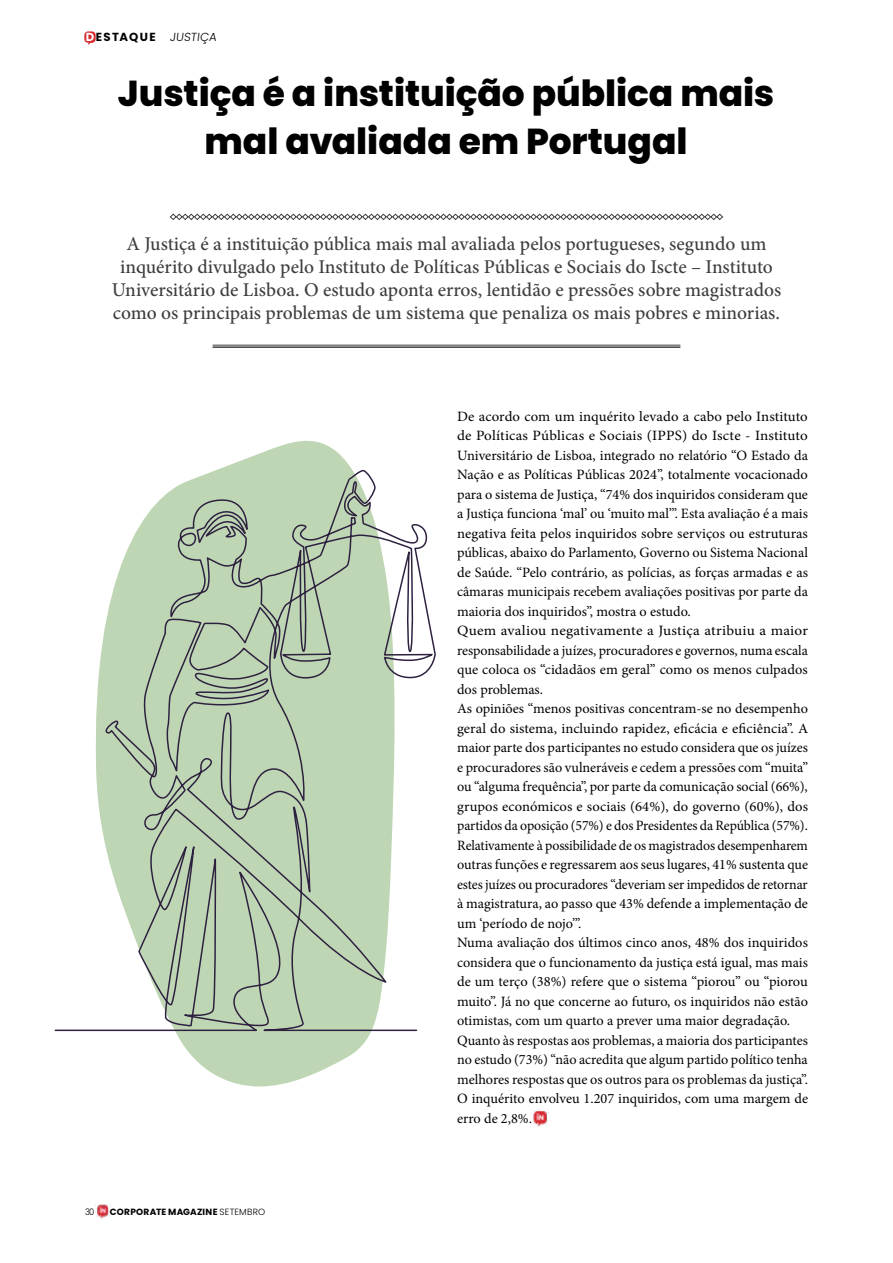
<style>
.page{position:relative;width:893px;height:1263px;background:#fff}
.page>*{position:absolute;margin:0;border:0;box-sizing:border-box;transform-origin:0 0}
.t1{font:800 36px/48px "Poppins";color:#000;text-align:center}
.t2{font:500 19.5px/23.2px "Minion Pro";color:#3f3f3e;text-align:center}
.t3{font:14.25px/19.5px "Minion Pro";color:#000;scale:1.04 1}
.t4{font:700 11.7px "Poppins";letter-spacing:.115em;color:#000}
.t5{font:700 9px "Poppins";letter-spacing:.025em;color:#000}
.t6{font:300 9px "Poppins";color:#000;scale:.93 1}
.s1{color:#fff}
.s2{font-weight:300}
</style>
<div class="page">
<img style="left:95px;top:1204px;width:15px;height:14px">
<svg style="left:84px;top:31px;width:12px;height:14px"></svg>
<svg style="left:170px;top:213px;width:553px;height:7px"></svg>
<hr style="left:213px;top:345px;width:467px;height:1px;background:#3f3f3e">
<hr style="left:213px;top:346px;width:467px;height:2px;background:#3f3f3e">
<svg style="left:176px;top:440px;width:195px;height:647px;fill:#bfd6b5"></svg>
<svg style="left:54px;top:469px;width:382px;height:563px"></svg>
<img style="left:532px;top:1109px;width:17px;height:18px">
<p class="t4" style="left:86px;top:30px;width:132px"><span class="s1">D</span>ESTAQUE <span class="s2">JUSTIÇA</span></p>
<h1 class="t1" style="left:118px;top:69px;width:658px">Justiça é a instituição pública mais mal avaliada em Portugal</h1>
<p class="t2" style="left:112px;top:232px;width:671px">A Justiça é a instituição pública mais mal avaliada pelos portugueses, segundo um inquérito divulgado pelo Instituto de Políticas Públicas e Sociais do Iscte – Instituto Universitário de Lisboa. O estudo aponta erros, lentidão e pressões sobre magistrados como os principais problemas de um sistema que penaliza os mais pobres e minorias.</p>
<p class="t6" style="left:85px;top:1206px;width:12px">30</p>
<p class="t5" style="left:110px;top:1206px;width:157px">CORPORATE MAGAZINE <span class="s2">SETEMBRO</span></p>
<p class="t3" style="left:457px;top:406px;width:339px">De acordo com um inquérito levado a cabo pelo Instituto de Políticas Públicas e Sociais (IPPS) do Iscte - Instituto Universitário de Lisboa, integrado no relatório “O Estado da Nação e as Políticas Públicas 2024”, totalmente vocacionado para o sistema de Justiça, “74% dos inquiridos consideram que a Justiça funciona ‘mal’ ou ‘muito mal’”. Esta avaliação é a mais negativa feita pelos inquiridos sobre serviços ou estruturas públicas, abaixo do Parlamento, Governo ou Sistema Nacional de Saúde. “Pelo contrário, as polícias, as forças armadas e as câmaras municipais recebem avaliações positivas por parte da maioria dos inquiridos”, mostra o estudo.<br>Quem avaliou negativamente a Justiça atribuiu a maior responsabilidade a juízes, procuradores e governos, numa escala que coloca os “cidadãos em geral” como os menos culpados dos problemas.<br>As opiniões “menos positivas concentram-se no desempenho geral do sistema, incluindo rapidez, eficácia e eficiência”. A maior parte dos participantes no estudo considera que os juízes e procuradores são vulneráveis e cedem a pressões com “muita” ou “alguma frequência”, por parte da comunicação social (66%), grupos económicos e sociais (64%), do governo (60%), dos partidos da oposição (57%) e dos Presidentes da República (57%).<br>Relativamente à possibilidade de os magistrados desempenharem outras funções e regressarem aos seus lugares, 41% sustenta que estes juízes ou procuradores “deveriam ser impedidos de retornar à magistratura, ao passo que 43% defende a implementação de um ‘período de nojo’”.<br>Numa avaliação dos últimos cinco anos, 48% dos inquiridos considera que o funcionamento da justiça está igual, mas mais de um terço (38%) refere que o sistema “piorou” ou “piorou muito”. Já no que concerne ao futuro, os inquiridos não estão otimistas, com um quarto a prever uma maior degradação.<br>Quanto às respostas aos problemas, a maioria dos participantes no estudo (73%) “não acredita que algum partido político tenha melhores respostas que os outros para os problemas da justiça”.<br>O inquérito envolveu 1.207 inquiridos, com uma margem de erro de 2,8%.</p>
</div>
